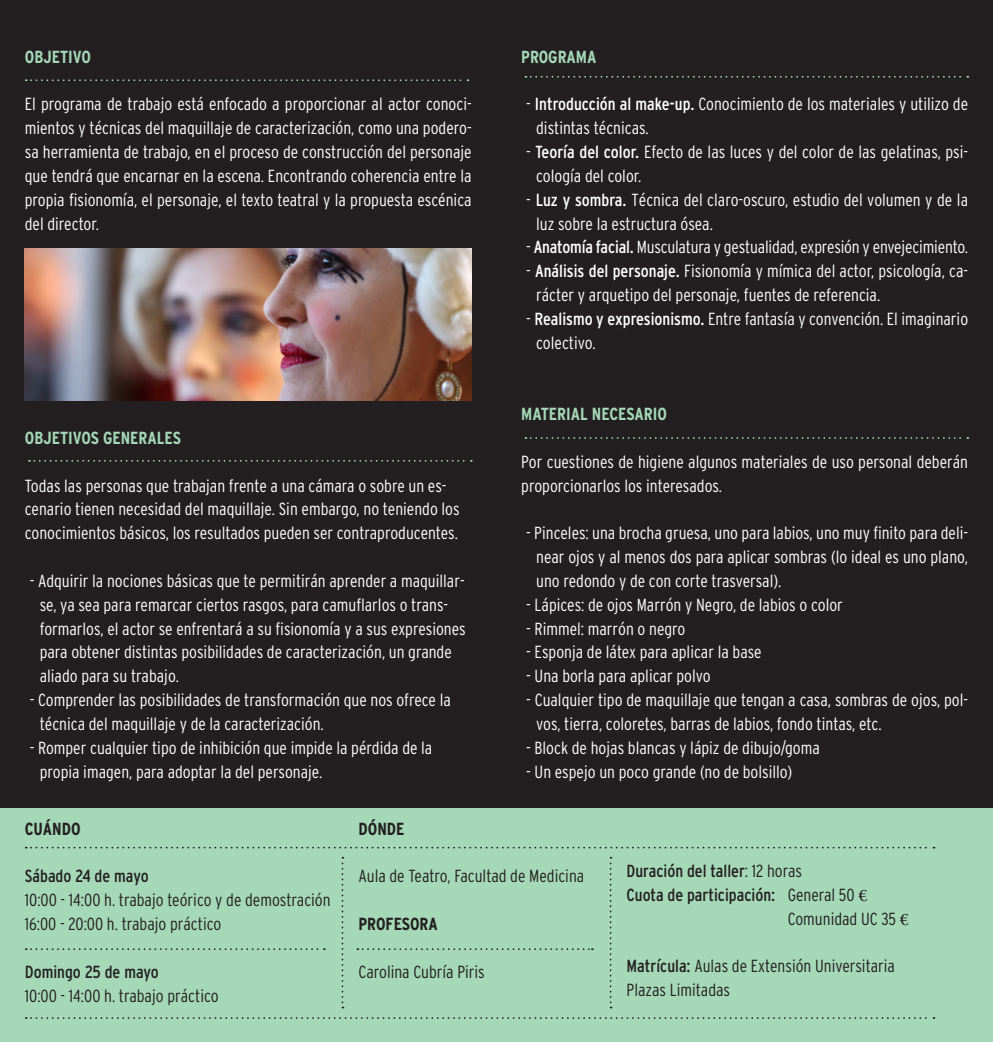
<style>
.page{position:relative;width:993px;height:1042px;background:#fff}
.page>*{position:absolute;margin:0;border:0;box-sizing:border-box;transform-origin:0 0}
.t1{font:300 condensed 17.5px/23.8px "Interstate";color:#fff}
.t2{font:300 condensed 17.5px/23.8px "Interstate";color:#231f20}
.t3{font:condensed 17.5px "Interstate";color:#231f20}
.t4{font:700 condensed 17.5px "Interstate";color:#a5d8b7}
.t5{font:700 condensed 17.5px "Interstate";color:#231f20}
.s1{font-weight:400}
.s2{font-weight:300}
.s3{font-family:"Sabon Next LT";font-stretch:normal}
.s4{font-family:"Sabon Next LT";font-weight:400;font-stretch:normal}
</style>
<div class="page">
<div style="left:0;top:0;width:992px;height:1042px;background:#231f20"></div>
<div style="left:0;top:809px;width:992px;height:233px;background:#a5d8b7"></div>
<svg style="left:26px;top:79px;width:442px;height:2px"></svg>
<svg style="left:29px;top:460px;width:442px;height:2px"></svg>
<svg style="left:525px;top:76px;width:442px;height:2px"></svg>
<svg style="left:26px;top:847px;width:908px;height:1px"></svg>
<svg style="left:341px;top:857px;width:2px;height:151px"></svg>
<svg style="left:26px;top:1017px;width:908px;height:2px"></svg>
<svg style="left:525px;top:437px;width:442px;height:2px"></svg>
<svg style="left:609px;top:857px;width:2px;height:151px"></svg>
<svg style="left:357px;top:948px;width:235px;height:2px"></svg>
<svg style="left:26px;top:948px;width:299px;height:2px"></svg>
<img style="left:25px;top:248px;width:446px;height:152px">
<p class="t4" style="left:25px;top:47px;width:68px">OBJETIVO</p>
<p class="t1" style="left:25px;top:92px;width:448px;text-align:justify">El programa de trabajo está enfocado a proporcionar al actor conoci&shy;mientos y técnicas del maquillaje de caracterización, como una podero&shy;sa herramienta de trabajo, en el proceso de construcción del personaje que tendrá que encarnar en la escena. Encontrando coherencia entre la propia fisionomía, el personaje, el texto teatral y la propuesta escénica del director.</p>
<p class="t4" style="left:25px;top:428px;width:158px">OBJETIVOS GENERALES</p>
<p class="t1" style="left:25px;top:473px;width:436px">Todas las personas que trabajan frente a una cámara o sobre un es&shy;cenario tienen necesidad del maquillaje. Sin embargo, no teniendo los conocimientos básicos, los resultados pueden ser contraproducentes.</p>
<p class="t1" style="left:40px;top:569px;width:427px;text-indent:-10px">- Adquirir la nociones básicas que te permitirán aprender a maquillar&shy;se, ya sea para remarcar ciertos rasgos, para camuflarlos o trans&shy;formarlos, el actor se enfrentará a su fisionomía y a sus expresiones para obtener distintas posibilidades de caracterización, un grande aliado para su trabajo.</p>
<p class="t1" style="left:40px;top:688px;width:412px;text-indent:-10px">- Comprender las posibilidades de transformación que nos ofrece la técnica del maquillaje y de la caracterización.</p>
<p class="t1" style="left:40px;top:735px;width:394px;text-indent:-10px">- Romper cualquier tipo de inhibición que impide la pérdida de la propia imagen, para adoptar la del personaje.</p>
<p class="t4" style="left:521px;top:47px;width:77px">PROGRAMA</p>
<p class="t1" style="left:536px;top:92px;width:433px;text-indent:-10px">- <span class="s1">Introducción al make-up.</span> Conocimiento de los materiales y utilizo de distintas técnicas.</p>
<p class="t1" style="left:536px;top:140px;width:433px;text-indent:-10px">- <span class="s1">Teoría del color.</span> Efecto de las luces y del color de las gelatinas, psi&shy;cología del color.</p>
<p class="t1" style="left:536px;top:187px;width:433px;text-indent:-10px">- <span class="s1">Luz y sombra.</span> Técnica del claro-oscuro, estudio del volumen y de la luz sobre la estructura ósea.</p>
<p class="t1" style="left:526px;top:235px;width:443px">- <span class="s1">Anatomía facial.</span> Musculatura y gestualidad, expresión y envejecimiento.</p>
<p class="t1" style="left:536px;top:259px;width:433px;text-indent:-10px">- <span class="s1">Análisis del personaje.</span> Fisionomía y mímica del actor, psicología, ca&shy;rácter y arquetipo del personaje, fuentes de referencia.</p>
<p class="t1" style="left:536px;top:307px;width:433px;text-indent:-10px">- <span class="s1">Realismo y expresionismo.</span> Entre fantasía y convención. El imaginario colectivo.</p>
<p class="t4" style="left:521px;top:404px;width:147px">MATERIAL NECESARIO</p>
<p class="t1" style="left:521px;top:450px;width:448px">Por cuestiones de higiene algunos materiales de uso personal deberán proporcionarlos los interesados.</p>
<p class="t1" style="left:536px;top:521px;width:433px;text-align:justify;text-indent:-10px">- Pinceles: una brocha gruesa, uno para labios, uno muy finito para deli&shy;near ojos y al menos dos para aplicar sombras (lo ideal es uno plano, uno redondo y de con corte trasversal).</p>
<p class="t1" style="left:526px;top:592px;width:318px">- Lápices: de ojos Marrón y Negro, de labios o color</p>
<p class="t1" style="left:526px;top:616px;width:161px">- Rimmel: marrón o negro</p>
<p class="t1" style="left:526px;top:640px;width:237px">- Esponja de látex para aplicar la base</p>
<p class="t1" style="left:526px;top:664px;width:186px">- Una borla para aplicar polvo</p>
<p class="t1" style="left:536px;top:688px;width:433px;text-indent:-10px">- Cualquier tipo de maquillaje que tengan a casa, sombras de ojos, pol&shy;vos, tierra, coloretes, barras de labios, fondo tintas, etc.</p>
<p class="t1" style="left:526px;top:735px;width:295px">- Block de hojas blancas y lápiz de dibujo/goma</p>
<p class="t1" style="left:526px;top:759px;width:267px">- Un espejo un poco grande (no de bolsillo)</p>
<p class="t5" style="left:25px;top:819px;width:57px">CUÁNDO</p>
<p class="t3" style="left:25px;top:866px;width:125px">Sábado 24 de mayo</p>
<p class="t2" style="left:25px;top:888px;width:307px">10:00 - 14:00 h. trabajo teórico y de demostración<br>16:00 - 20:00 h. trabajo práctico</p>
<p class="t3" style="left:25px;top:962px;width:135px">Domingo 25 de mayo</p>
<p class="t2" style="left:25px;top:983px;width:195px">10:00 - 14:00 h. trabajo práctico</p>
<p class="t5" style="left:358px;top:819px;width:47px">DÓNDE</p>
<p class="t2" style="left:358px;top:864px;width:227px">Aula de Teatro, Facultad de Medicina</p>
<p class="t5" style="left:358px;top:914px;width:81px">PROFESORA</p>
<p class="t2" style="left:358px;top:959px;width:128px">Carolina Cubría Piris</p>
<p class="t3" style="left:626px;top:861px;width:177px">Duración del taller<span class="s2">: 12 horas</span></p>
<p class="t3" style="left:626px;top:885px;width:242px">Cuota de participación: <span class="s2">General 50</span> <span class="s3">€</span></p>
<p class="t2" style="left:787px;top:906px;width:122px">Comunidad UC 35 <span class="s4">€</span></p>
<p class="t2" style="left:626px;top:954px;width:270px"><span class="s1">Matrícula:</span> Aulas de Extensión Universitaria<br>Plazas Limitadas</p>
</div>
